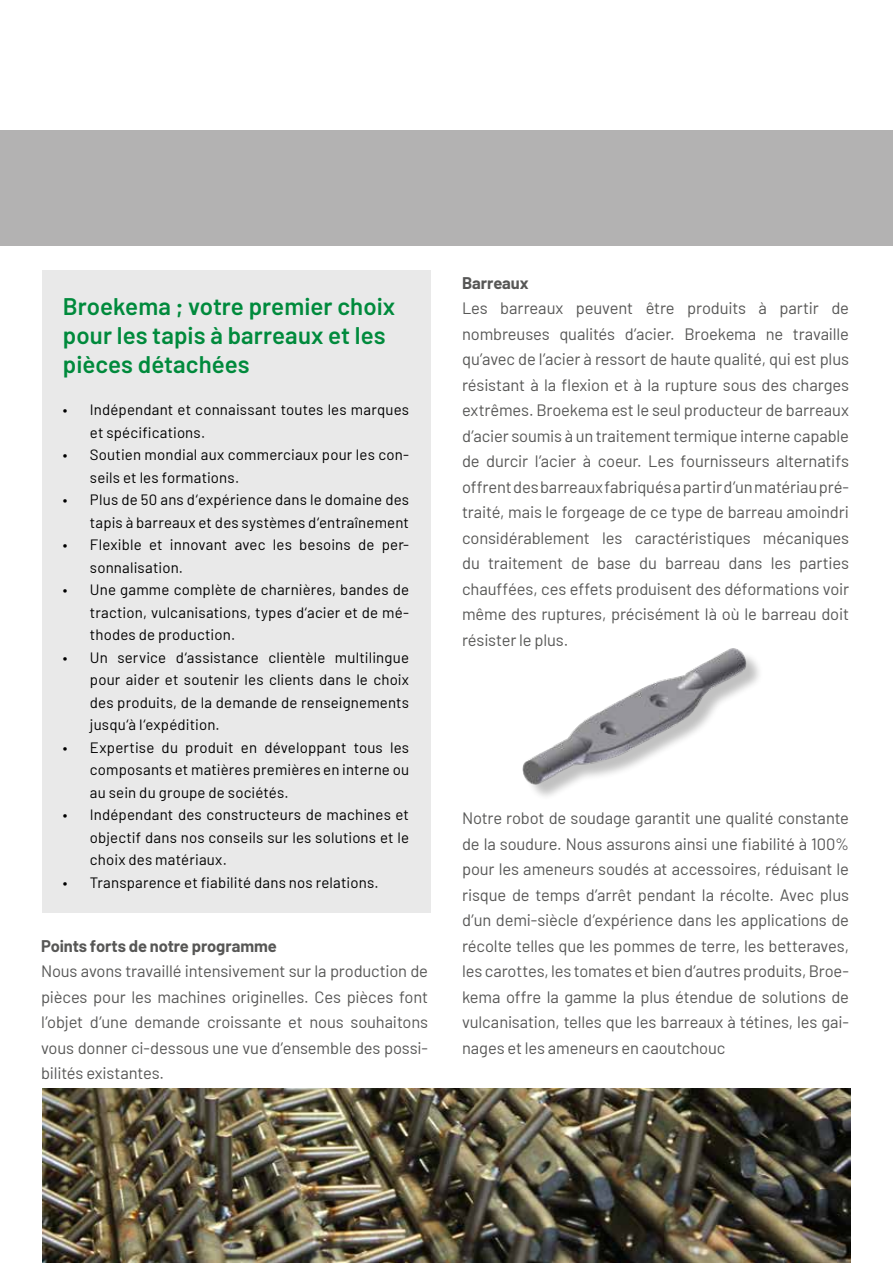
<style>
.page{position:relative;width:893px;height:1263px;background:#fff}
.page>*{position:absolute;margin:0;border:0;box-sizing:border-box;transform-origin:0 0}
.t1{font:600 24px/28.8px "Barlow";color:#008a3c}
.t2{font:16.5px/25.5px "Barlow";letter-spacing:-.01em;color:#575756;text-align:justify}
.t3{font:700 16.5px "Barlow";letter-spacing:-.005em;color:#575756}
.t4{font:15px/22.5px "Barlow";letter-spacing:.01em;color:#000;text-align:justify}
</style>
<div class="page">
<img style="left:43px;top:1088px;width:807px;height:175px">
<div style="left:0;top:130px;width:893px;height:116px;background:#b3b2b2"></div>
<hr style="left:0;top:270px;width:1px;height:391px;background:#e1e1e1">
<div style="left:42px;top:270px;width:388px;height:643px;background:#e9e9e9"></div>
<div style="left:526px;top:651px;width:238px;height:150px;background:#000;opacity:.25"></div>
<img style="left:522px;top:648px;width:227px;height:137px">
<h1 class="t1" style="left:63px;top:290px;width:334px">Broekema ; votre premier choix pour les tapis à barreaux et les pièces détachées</h1>
<p class="t4" style="left:90px;top:397px;width:321px;text-indent:-27px">• Indépendant et connaissant toutes les marques et spécifications.</p>
<p class="t4" style="left:90px;top:442px;width:321px;text-indent:-27px">• Soutien mondial aux commerciaux pour les con&shy;seils et les formations.</p>
<p class="t4" style="left:63px;top:487px;width:348px;text-align:right">• Plus de 50 ans d‘expérience dans le domaine des tapis à barreaux et des systèmes d‘entraînement</p>
<p class="t4" style="left:90px;top:532px;width:321px;text-indent:-27px">• Flexible et innovant avec les besoins de per&shy;sonnalisation.</p>
<p class="t4" style="left:90px;top:577px;width:321px;text-indent:-27px">• Une gamme complète de charnières, bandes de traction, vulcanisations, types d‘acier et de mé&shy;thodes de production.</p>
<p class="t4" style="left:90px;top:645px;width:321px;text-indent:-27px">• Un service d‘assistance clientèle multilingue pour aider et soutenir les clients dans le choix des produits, de la demande de renseignements jusqu‘à l‘expédition.</p>
<p class="t4" style="left:90px;top:735px;width:321px;text-indent:-27px">• Expertise du produit en développant tous les composants et matières premières en interne ou au sein du groupe de sociétés.</p>
<p class="t4" style="left:90px;top:802px;width:321px;text-indent:-27px">• Indépendant des constructeurs de machines et objectif dans nos conseils sur les solutions et le choix des matériaux.</p>
<p class="t4" style="left:63px;top:870px;width:317px">• Transparence et fiabilité dans nos relations.</p>
<p class="t3" style="left:41px;top:933px;width:237px">Points forts de notre programme</p>
<p class="t2" style="left:41px;top:957px;width:388px">Nous avons travaillé intensivement sur la production de pièces pour les machines originelles. Ces pièces font l’objet d’une demande croissante et nous souhaitons vous donner ci-dessous une vue d’ensemble des possi&shy;bilités existantes.</p>
<p class="t3" style="left:462px;top:270px;width:68px">Barreaux</p>
<p class="t2" style="left:462px;top:294px;width:388px">Les barreaux peuvent être produits à partir de nombreuses qualités d’acier. Broekema ne travaille qu’avec de l’acier à ressort de haute qualité, qui est plus résistant à la flexion et à la rupture sous des charges extrêmes. Broekema est le seul producteur de barreaux d’acier soumis à un traitement termique interne capable de durcir l’acier à coeur. Les fournisseurs alternatifs offrent des barreaux fabriqués a partir d’un matériau pré&shy;traité, mais le forgeage de ce type de barreau amoindri considérablement les caractéristiques mécaniques du traitement de base du barreau dans les parties chauffées, ces effets produisent des déformations voir même des ruptures, précisément là où le barreau doit résister le plus.</p>
<p class="t2" style="left:462px;top:804px;width:388px">Notre robot de soudage garantit une qualité constante de la soudure. Nous assurons ainsi une fiabilité à 100% pour les ameneurs soudés at accessoires, réduisant le risque de temps d’arrêt pendant la récolte. Avec plus d’un demi-siècle d’expérience dans les applications de récolte telles que les pommes de terre, les betteraves, les carottes, les tomates et bien d’autres produits, Broe&shy;kema offre la gamme la plus étendue de solutions de vulcanisation, telles que les barreaux à tétines, les gai&shy;nages et les ameneurs en caoutchouc</p>
</div>
